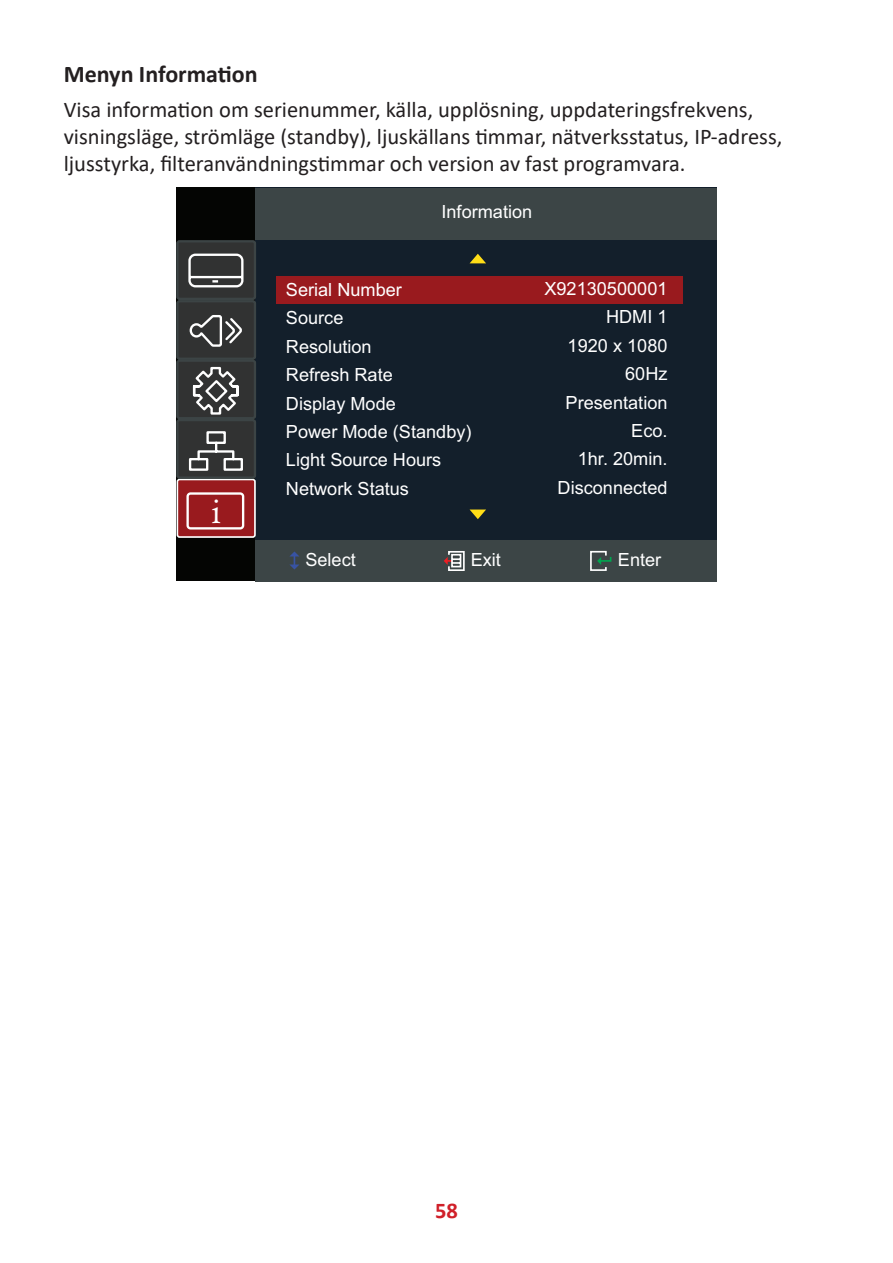
<style>
.page{position:relative;width:893px;height:1263px;background:#fff}
.page>*{position:absolute;margin:0;border:0;box-sizing:border-box;transform-origin:0 0}
.t1{font:33px "Calisto";color:#fff}
.t2{font:700 24px "Calibri";color:#231f20}
.t3{font:22.5px/27px "Calibri";color:#231f20}
.t4{font:700 22.5px "Calibri";color:#d02029}
.t5{font:18.15px/28.3px "Arial";color:#fff}
</style>
<div class="page">
<div style="left:176px;top:188px;width:541px;height:393px;background:#040503"></div>
<div style="left:255px;top:188px;width:462px;height:393px;background:#131f2b"></div>
<div style="left:255px;top:188px;width:462px;height:51px;background:#3c4546"></div>
<div style="left:255px;top:540px;width:462px;height:41px;background:#3c4546"></div>
<div style="left:276px;top:276px;width:407px;height:28px;background:#991a1e"></div>
<div style="left:177px;top:479px;width:78px;height:58px;background:#991a1e;border-radius:2px"></div>
<div style="left:177px;top:479px;width:79px;height:59px;border:2px solid #fff;border-radius:2px"></div>
<div style="left:177px;top:420px;width:78px;height:58px;background:#313232;border-radius:2px"></div>
<div style="left:176px;top:419px;width:80px;height:60px;border:2px solid #3c4445;border-radius:2px"></div>
<div style="left:177px;top:361px;width:78px;height:57px;background:#313232;border-radius:2px"></div>
<div style="left:176px;top:359px;width:80px;height:60px;border:2px solid #3c4445;border-radius:2px"></div>
<div style="left:177px;top:301px;width:78px;height:58px;background:#313232;border-radius:2px"></div>
<div style="left:176px;top:300px;width:80px;height:60px;border:2px solid #3c4445;border-radius:2px"></div>
<div style="left:177px;top:241px;width:78px;height:58px;background:#313232;border-radius:2px"></div>
<div style="left:176px;top:240px;width:80px;height:60px;border:2px solid #3c4445;border-radius:2px"></div>
<svg style="left:188px;top:253px;width:56px;height:35px"></svg>
<svg style="left:185px;top:315px;width:60px;height:215px"></svg>
<svg style="left:470px;top:509px;width:16px;height:10px"></svg>
<svg style="left:470px;top:254px;width:16px;height:9px"></svg>
<svg style="left:289px;top:551px;width:10px;height:18px"></svg>
<svg style="left:590px;top:550px;width:22px;height:21px"></svg>
<svg style="left:444px;top:551px;width:21px;height:20px"></svg>
<p class="t2" style="left:64px;top:57px;width:195px">Menyn Information</p>
<p class="t3" style="left:64px;top:96px;width:720px">Visa information om serienummer, källa, upplösning, uppdateringsfrekvens, visningsläge, strömläge (standby), ljuskällans timmar, nätverksstatus, IP-adress, ljusstyrka, filteranvändningstimmar och version av fast programvara.</p>
<h1 class="t1" style="left:212px;top:492px;width:11px">i</h1>
<p class="t5" style="left:441px;top:198px;width:92px">Information</p>
<p class="t5" style="left:286px;top:275px;width:187px">Serial Number<br>Source<br>Resolution<br>Refresh Rate<br>Display Mode<br>Power Mode (Standby)<br>Light Source Hours<br>Network Status</p>
<p class="t5" style="left:544px;top:274px;width:125px;text-align:right">X92130500001<br>HDMI 1<br>1920 x 1080<br>60Hz<br>Presentation<br>Eco.<br>1hr. 20min.<br>Disconnected</p>
<p class="t5" style="left:305px;top:545px;width:52px">Select</p>
<p class="t5" style="left:471px;top:545px;width:32px">Exit</p>
<p class="t5" style="left:618px;top:545px;width:45px">Enter</p>
<p class="t4" style="left:435px;top:1194px;width:24px">58</p>
</div>
